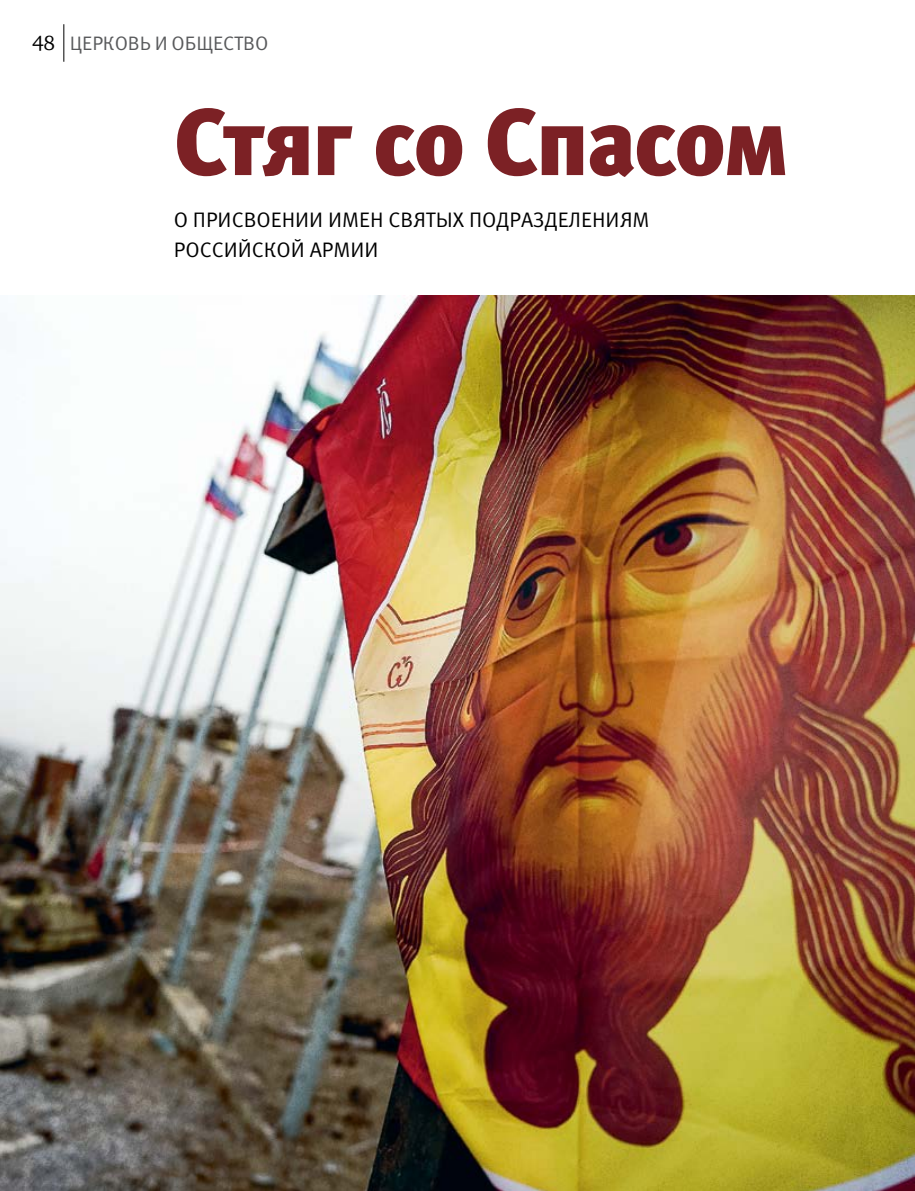
<style>
.page{position:relative;width:915px;height:1191px;background:#fff}
.page>*{position:absolute;margin:0;border:0;box-sizing:border-box;transform-origin:0 0}
.t1{font:900 94.5px "Meta Pro";letter-spacing:-.03em;color:#7c2125}
.t2{font:21px/30px "Meta Pro";color:#000}
.t3{font:19.5px "Meta Pro";letter-spacing:-.005em;color:#58595b}
.s1{font-family:"Charter ITC";font-size:21px;color:#000}
</style>
<div class="page">
<hr style="left:63px;top:24px;width:1px;height:38px;background:#000">
<img style="left:0;top:295px;width:914px;height:896px">
<p class="t3" style="left:32px;top:31px;width:238px"><span class="s1">48</span> ЦЕРКОВЬ И ОБЩЕСТВО</p>
<h1 class="t1" style="left:174px;top:82px;width:616px">Стяг со Спасом</h1>
<p class="t2" style="left:174px;top:205px;width:477px">О ПРИСВОЕНИИ ИМЕН СВЯТЫХ ПОДРАЗДЕЛЕНИЯМ<br>РОССИЙСКОЙ АРМИИ</p>
</div>
